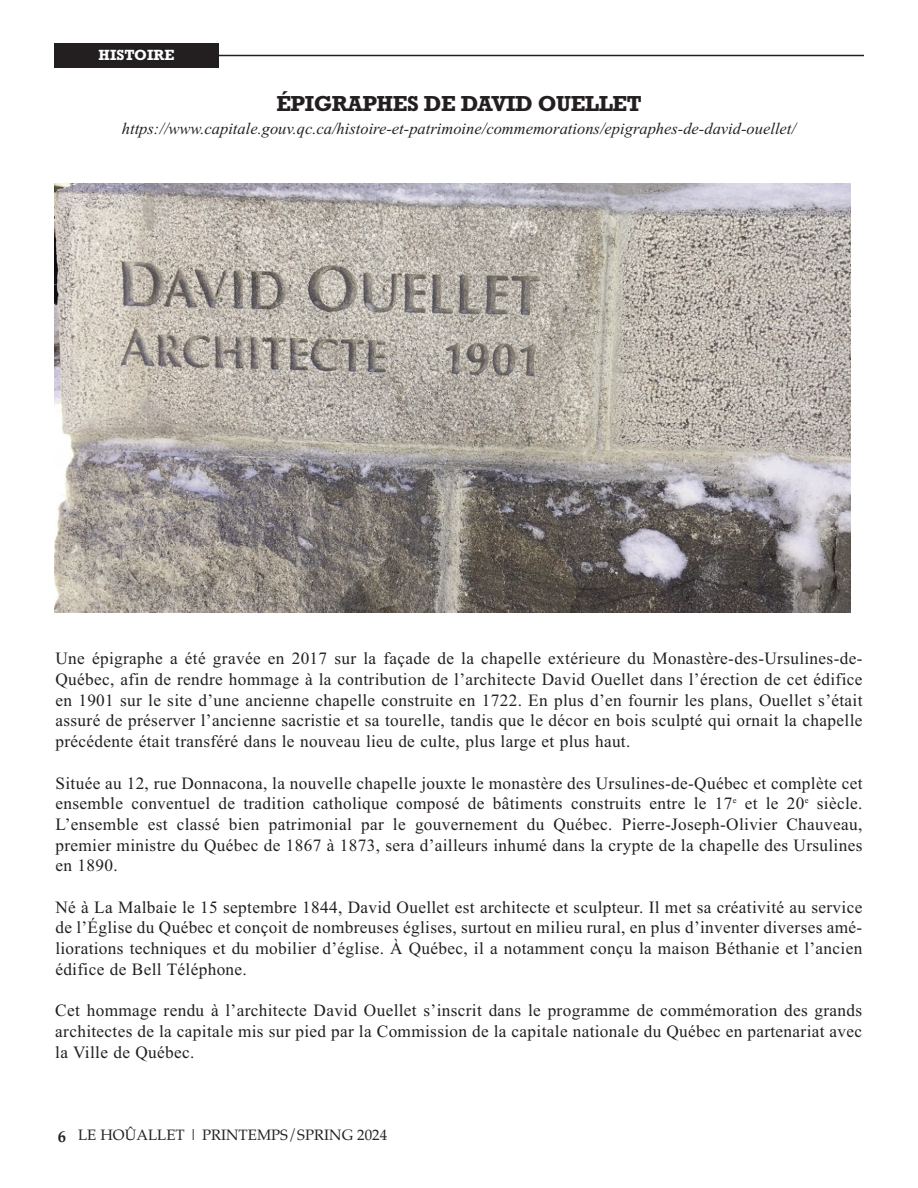
<style>
.page{position:relative;width:918px;height:1188px;background:#fff}
.page>*{position:absolute;margin:0;border:0;box-sizing:border-box;transform-origin:0 0}
.t1{font:700 22.05px "Rockwell";letter-spacing:-.02em;color:#231f20}
.t2{font:17.25px/20.7px "Times";letter-spacing:.02em;color:#231f20;text-align:justify}
.t3{font:italic 16.5px "Times New Roman";color:#231f20}
.t4{font:15px "Palatino";color:#231f20}
.t5{font:700 15px "Rockwell";color:#fff}
.s1{font-weight:700;font-size:16.5px}
</style>
<div class="page">
<hr style="left:54px;top:55px;width:810px;height:1px;background:#231f20">
<div style="left:54px;top:43px;width:165px;height:25px;background:#231f20"></div>
<img style="left:54px;top:184px;width:797px;height:428px">
<p class="t5" style="left:99px;top:46px;width:77px">HISTOIRE</p>
<p class="t1" style="left:276px;top:91px;width:367px">ÉPIGRAPHES DE DAVID OUELLET</p>
<p class="t3" style="left:122px;top:119px;width:676px">https://www.capitale.gouv.qc.ca/histoire-et-patrimoine/commemorations/epigraphes-de-david-ouellet/</p>
<p class="t2" style="left:55px;top:648px;width:809px">Une épigraphe a été gravée en 2017 sur la façade de la chapelle extérieure du Monastère-des-Ursulines-de-Québec, afin de rendre hommage à la contribution de l’architecte David Ouellet dans l’érection de cet édifice en 1901 sur le site d’une ancienne chapelle construite en 1722. En plus d’en fournir les plans, Ouellet s’était assuré de préserver l’ancienne sacristie et sa tourelle, tandis que le décor en bois sculpté qui ornait la chapelle précédente était transféré dans le nouveau lieu de culte, plus large et plus haut.</p>
<p class="t2" style="left:55px;top:772px;width:809px">Située au 12, rue Donnacona, la nouvelle chapelle jouxte le monastère des Ursulines-de-Québec et complète cet ensemble conventuel de tradition catholique composé de bâtiments construits entre le 17<sup>e</sup> et le 20<sup>e</sup> siècle.<br>L’ensemble est classé bien patrimonial par le gouvernement du Québec. Pierre-Joseph-Olivier Chauveau, premier ministre du Québec de 1867 à 1873, sera d’ailleurs inhumé dans la crypte de la chapelle des Ursulines en 1890.</p>
<p class="t2" style="left:55px;top:896px;width:809px">Né à La Malbaie le 15 septembre 1844, David Ouellet est architecte et sculpteur. Il met sa créativité au service de l’Église du Québec et conçoit de nombreuses églises, surtout en milieu rural, en plus d’inventer diverses amé&shy;liorations techniques et du mobilier d’église. À Québec, il a notamment conçu la maison Béthanie et l’ancien édifice de Bell Téléphone.</p>
<p class="t2" style="left:55px;top:1000px;width:809px">Cet hommage rendu à l’architecte David Ouellet s’inscrit dans le programme de commémoration des grands architectes de la capitale mis sur pied par la Commission de la capitale nationale du Québec en partenariat avec la Ville de Québec.</p>
<p class="t4" style="left:58px;top:1127px;width:331px"><span class="s1">6</span> LE HOÛALLET | PRINTEMPS/SPRING 2024</p>
</div>
